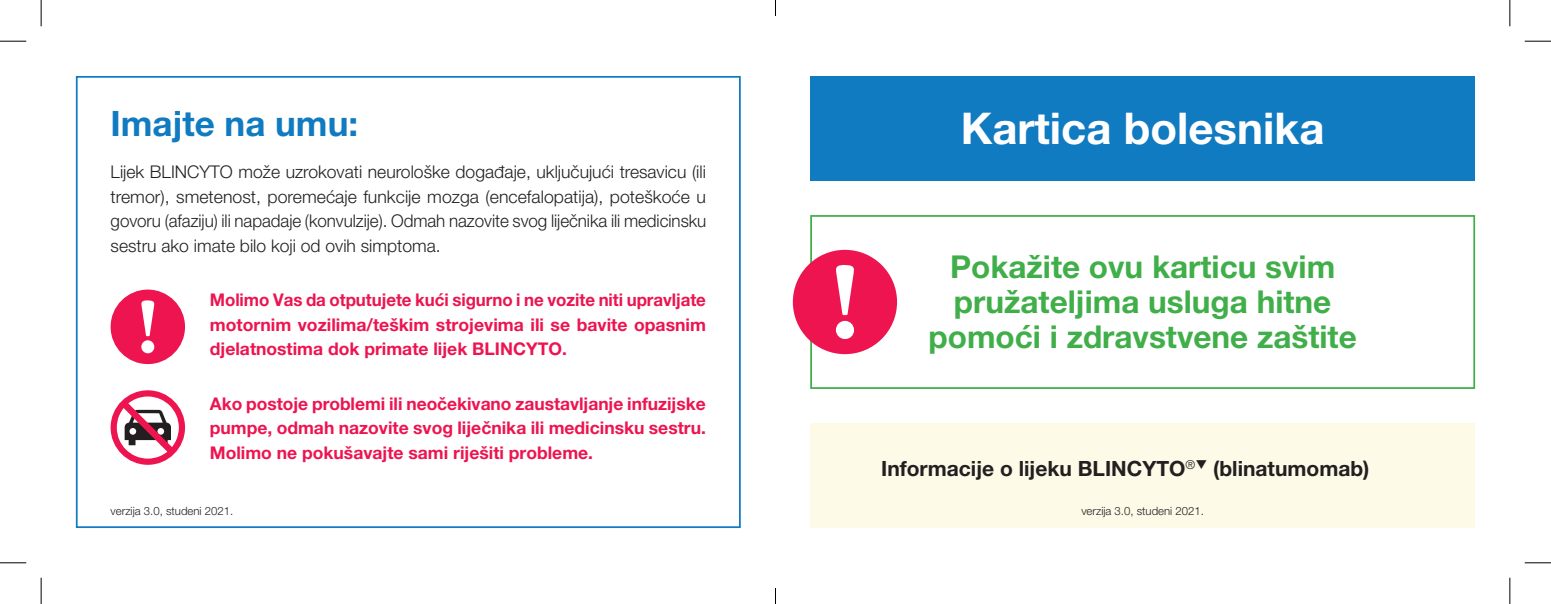
<style>
.page{position:relative;width:1551px;height:604px;background:#fff}
.page>*{position:absolute;margin:0;border:0;box-sizing:border-box;transform-origin:0 0}
.t1{font:700 43.75px "Helvetica Neue LT Pro";color:#fff}
.t2{font:700 35px "Helvetica Neue LT Pro";color:#107bc1}
.t3{font:700 31.5px/35px "Helvetica Neue LT Pro";color:#40ae49;text-align:center}
.t4{font:700 21px "Helvetica Neue LT Pro";color:#231f20}
.t5{font:700 17.5px/24.5px "Helvetica Neue LT Pro";color:#ed1450;text-align:justify}
.t6{font:300 17.5px/24.5px "Helvetica Neue LT Pro";color:#231f20;text-align:justify}
.t7{font:300 11.38px "Helvetica Neue LT Pro";color:#231f20}
</style>
<div class="page">
<div style="left:76px;top:76px;width:665px;height:451px;border:2px solid #107bc1"></div>
<div style="left:810px;top:423px;width:665px;height:104px;background:#fefae8"></div>
<div style="left:810px;top:76px;width:665px;height:104px;background:#107bc1"></div>
<div style="left:810px;top:215px;width:665px;height:173px;border:2px solid #40ae49"></div>
<div style="left:793px;top:249px;width:104px;height:105px;background:#ed1450;border-radius:50%"></div>
<svg style="left:836px;top:265px;width:18px;height:74px"></svg>
<div style="left:111px;top:289px;width:74px;height:75px;background:#ed1450;border-radius:50%"></div>
<svg style="left:141px;top:300px;width:13px;height:53px"></svg>
<svg style="left:111px;top:390px;width:74px;height:74px"></svg>
<svg style="left:0;top:41px;width:26px;height:1px"></svg>
<svg style="left:1524px;top:41px;width:27px;height:1px"></svg>
<svg style="left:0;top:562px;width:26px;height:1px"></svg>
<svg style="left:1524px;top:562px;width:27px;height:1px"></svg>
<svg style="left:41px;top:0;width:1px;height:26px"></svg>
<svg style="left:41px;top:577px;width:1px;height:26px"></svg>
<svg style="left:1509px;top:0;width:1px;height:26px"></svg>
<svg style="left:1509px;top:577px;width:1px;height:26px"></svg>
<svg style="left:775px;top:0;width:1px;height:16px"></svg>
<svg style="left:775px;top:588px;width:1px;height:15px"></svg>
<h2 class="t2" style="left:111px;top:101px;width:249px">Imajte na umu:</h2>
<p class="t6" style="left:111px;top:159px;width:597px">Lijek BLINCYTO može uzrokovati neurološke događaje, uključujući tresavicu (ili tremor), smetenost, poremećaje funkcije mozga (encefalopatija), poteškoće u govoru (afaziju) ili napadaje (konvulzije). Odmah nazovite svog liječnika ili medicinsku sestru ako imate bilo koji od ovih simptoma.</p>
<p class="t5" style="left:210px;top:287px;width:498px">Molimo Vas da otputujete kući sigurno i ne vozite niti upravljate motornim vozilima/teškim strojevima ili se bavite opasnim djelatnostima dok primate lijek BLINCYTO.</p>
<p class="t5" style="left:210px;top:390px;width:498px">Ako postoje problemi ili neočekivano zaustavljanje infuzijske pumpe, odmah nazovite svog liječnika ili medicinsku sestru.<br>Molimo ne pokušavajte sami riješiti probleme.</p>
<h1 class="t1" style="left:961px;top:101px;width:365px">Kartica bolesnika</h1>
<h3 class="t3" style="left:928px;top:248px;width:430px">Pokažite ovu karticu svim pružateljima usluga hitne pomoći i zdravstvene zaštite</h3>
<p class="t4" style="left:881px;top:455px;width:490px">Informacije o lijeku BLINCYTO<sup>®</sup>❑ (blinatumomab)</p>
<p class="t7" style="left:111px;top:503px;width:124px">verzija 3.0, studeni 2021.</p>
<p class="t7" style="left:1081px;top:503px;width:124px">verzija 3.0, studeni 2021.</p>
</div>
